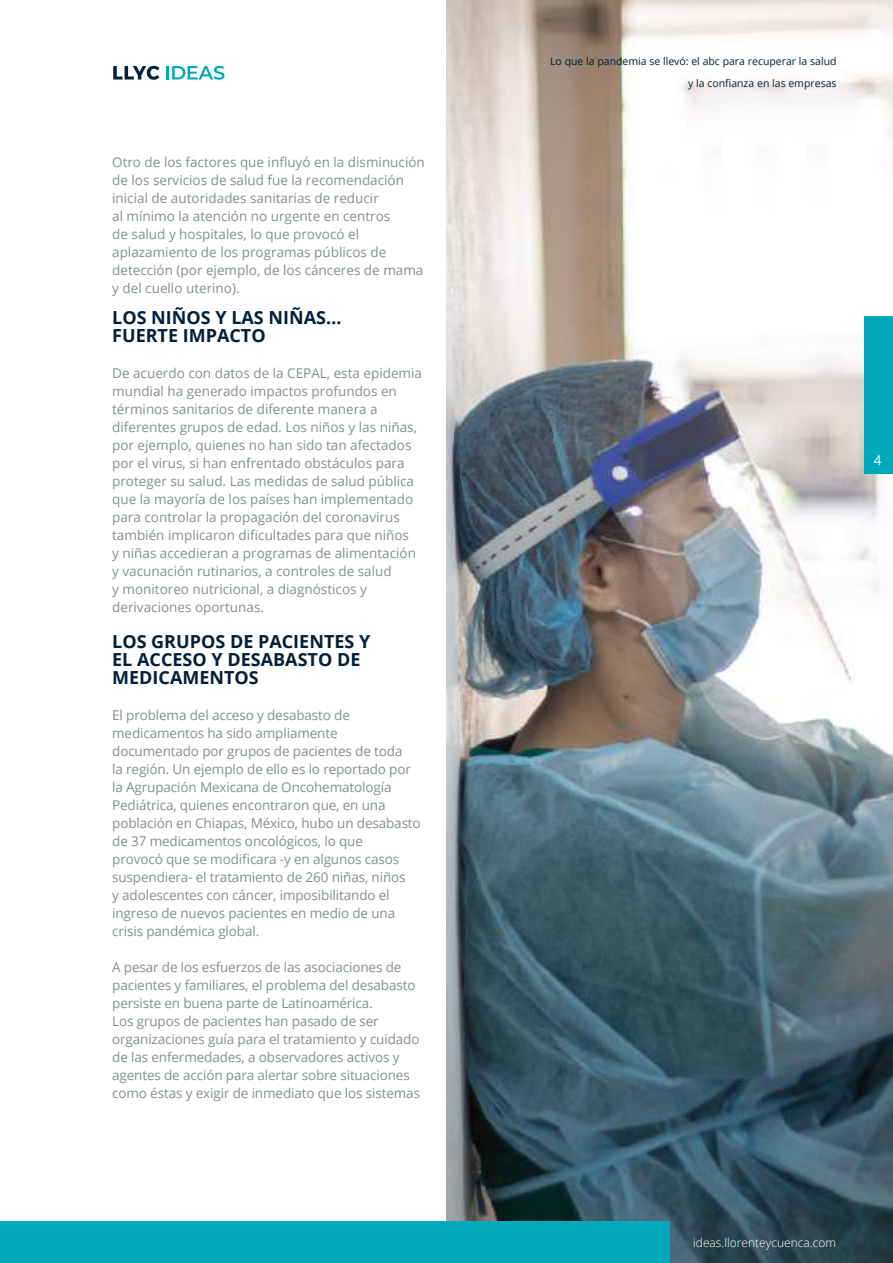
<style>
.page{position:relative;width:893px;height:1263px;background:#fff}
.page>*{position:absolute;margin:0;border:0;box-sizing:border-box;transform-origin:0 0}
.t1{font:700 18px/18px "Open Sans";color:#002039}
.t2{font:13.5px/18px "Open Sans";color:#848f91}
.t3{font:13.5px "Open Sans";color:#fff}
.t4{font:300 12px "Open Sans";color:#fff}
.t5{font:10.5px/22px "Open Sans";color:#002039;text-align:right}
</style>
<div class="page">
<img style="left:446px;top:0;width:447px;height:1263px">
<div style="left:864px;top:316px;width:29px;height:158px;background:#00a8b9"></div>
<div style="left:0;top:1221px;width:669px;height:42px;background:#00a8b9"></div>
<svg style="left:166px;top:66px;width:58px;height:14px"></svg>
<svg style="left:113px;top:66px;width:46px;height:14px"></svg>
<p class="t2" style="left:112px;top:152px;width:314px">Otro de los factores que influyó en la disminución de los servicios de salud fue la recomendación inicial de autoridades sanitarias de reducir<br>al mínimo la atención no urgente en centros<br>de salud y hospitales, lo que provocó el aplazamiento de los programas públicos de detección (por ejemplo, de los cánceres de mama y del cuello uterino).</p>
<h1 class="t1" style="left:112px;top:308px;width:231px">LOS NIÑOS Y LAS NIÑAS…<br>FUERTE IMPACTO</h1>
<p class="t2" style="left:112px;top:364px;width:311px">De acuerdo con datos de la CEPAL, esta epidemia mundial ha generado impactos profundos en términos sanitarios de diferente manera a diferentes grupos de edad. Los niños y las niñas, por ejemplo, quienes no han sido tan afectados por el virus, si han enfrentado obstáculos para proteger su salud. Las medidas de salud pública que la mayoría de los países han implementado para controlar la propagación del coronavirus también implicaron dificultades para que niños<br>y niñas accedieran a programas de alimentación y vacunación rutinarios, a controles de salud<br>y monitoreo nutricional, a diagnósticos y derivaciones oportunas.</p>
<h1 class="t1" style="left:112px;top:632px;width:260px">LOS GRUPOS DE PACIENTES Y<br>EL ACCESO Y DESABASTO DE<br>MEDICAMENTOS</h1>
<p class="t2" style="left:112px;top:706px;width:310px">El problema del acceso y desabasto de medicamentos ha sido ampliamente documentado por grupos de pacientes de toda<br>la región. Un ejemplo de ello es lo reportado por la Agrupación Mexicana de Oncohematología Pediátrica, quienes encontraron que, en una población en Chiapas, México, hubo un desabasto de 37 medicamentos oncológicos, lo que<br>provocó que se modificara -y en algunos casos suspendiera- el tratamiento de 260 niñas, niños<br>y adolescentes con cáncer, imposibilitando el ingreso de nuevos pacientes en medio de una crisis pandémica global.</p>
<p class="t2" style="left:112px;top:958px;width:309px">A pesar de los esfuerzos de las asociaciones de pacientes y familiares, el problema del desabasto persiste en buena parte de Latinoamérica.<br>Los grupos de pacientes han pasado de ser organizaciones guía para el tratamiento y cuidado de las enfermedades, a observadores activos y agentes de acción para alertar sobre situaciones como éstas y exigir de inmediato que los sistemas</p>
<p class="t5" style="left:550px;top:50px;width:288px">Lo que la pandemia se llevó: el abc para recuperar la salud y la confianza en las empresas</p>
<p class="t3" style="left:874px;top:451px;width:9px">4</p>
<p class="t4" style="left:693px;top:1234px;width:144px">ideas.llorenteycuenca.com</p>
</div>
